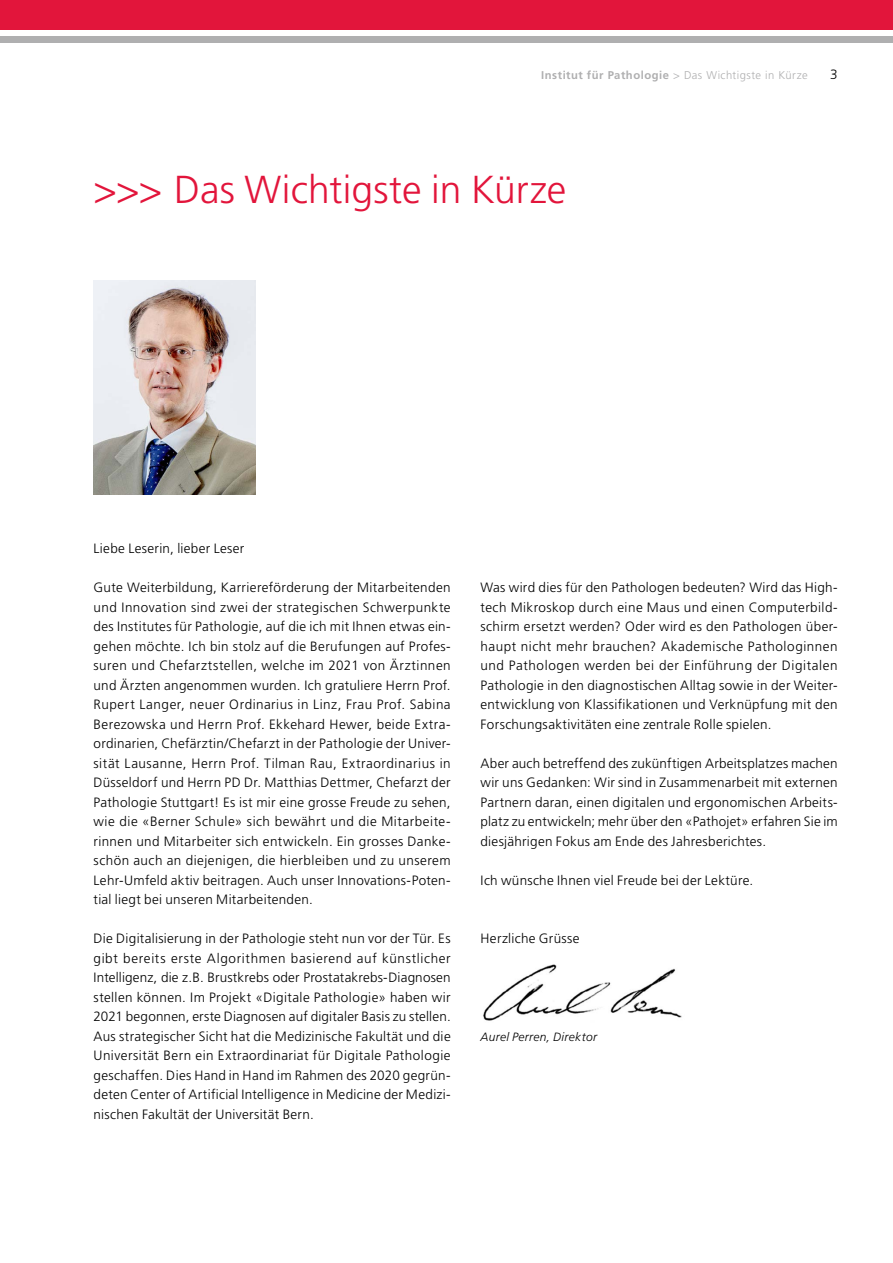
<style>
.page{position:relative;width:893px;height:1263px;background:#fff}
.page>*{position:absolute;margin:0;border:0;box-sizing:border-box;transform-origin:0 0}
.Haupttitel{font:300 39px "Frutiger";color:#e2153b}
._5__Grundtext_9pt{font:300 13.5px/19.5px "Frutiger";letter-spacing:.02em;color:#000;text-align:justify}
._5__Grundtext_9pt-2{font:italic 300 12px "Frutiger";letter-spacing:.03em;color:#000}
.t1{font:700 11.25px "Frutiger";letter-spacing:.045em;color:#afafb0}
.s1{font-weight:300}
</style>
<div class="page">
<div style="left:0;top:0;width:893px;height:30px;background:#e2153b"></div>
<div style="left:0;top:36px;width:893px;height:7px;background:#afafb0"></div>
<img style="left:483px;top:964px;width:199px;height:57px">
<img style="left:94px;top:281px;width:161px;height:214px">
<p class="t1" style="left:541px;top:68px;width:268px">Institut für Pathologie <span class="s1">&gt; Das Wichtigste in Kürze</span></p>
<p class="_5__Grundtext_9pt" style="left:830px;top:64px;width:9px">3</p>
<p class="Haupttitel" style="left:94px;top:167px;width:474px">&gt;&gt;&gt; Das Wichtigste in Kürze</p>
<p class="_5__Grundtext_9pt" style="left:94px;top:539px;width:152px">Liebe Leserin, lieber Leser</p>
<p class="_5__Grundtext_9pt" style="left:94px;top:578px;width:359px">Gute Weiterbildung, Karriereförderung der Mitarbeitenden und Innovation sind zwei der strategischen Schwerpunkte des Institutes für Pathologie, auf die ich mit Ihnen etwas ein&shy;gehen möchte. Ich bin stolz auf die Berufungen auf Profes&shy;suren und Chefarztstellen, welche im 2021 von Ärztinnen und Ärzten angenommen wurden. Ich gratuliere Herrn Prof.<br>Rupert Langer, neuer Ordinarius in Linz, Frau Prof. Sabina Berezowska und Herrn Prof. Ekkehard Hewer, beide Extra&shy;ordinarien, Chefärztin/Chefarzt in der Pathologie der Univer&shy;sität Lausanne, Herrn Prof. Tilman Rau, Extraordinarius in Düsseldorf und Herrn PD Dr. Matthias Dettmer, Chefarzt der Pathologie Stuttgart! Es ist mir eine grosse Freude zu sehen, wie die «Berner Schule» sich bewährt und die Mitarbeite&shy;rinnen und Mitarbeiter sich entwickeln. Ein grosses Danke&shy;schön auch an diejenigen, die hierbleiben und zu unserem Lehr-Umfeld aktiv beitragen. Auch unser Innovations-Poten&shy;tial liegt bei unseren Mitarbeitenden.</p>
<p class="_5__Grundtext_9pt" style="left:94px;top:929px;width:359px">Die Digitalisierung in der Pathologie steht nun vor der Tür. Es gibt bereits erste Algorithmen basierend auf künstlicher Intelligenz, die z.B. Brustkrebs oder Prostatakrebs-Diagnosen stellen können. Im Projekt «Digitale Pathologie» haben wir 2021 begonnen, erste Diagnosen auf digitaler Basis zu stellen.<br>Aus strategischer Sicht hat die Medizinische Fakultät und die Universität Bern ein Extraordinariat für Digitale Pathologie geschaffen. Dies Hand in Hand im Rahmen des 2020 gegrün&shy;deten Center of Artificial Intelligence in Medicine der Medizi&shy;nischen Fakultät der Universität Bern.</p>
<p class="_5__Grundtext_9pt" style="left:480px;top:578px;width:359px">Was wird dies für den Pathologen bedeuten? Wird das High&shy;tech Mikroskop durch eine Maus und einen Computerbild&shy;schirm ersetzt werden? Oder wird es den Pathologen über&shy;haupt nicht mehr brauchen? Akademische Pathologinnen und Pathologen werden bei der Einführung der Digitalen Pathologie in den diagnostischen Alltag sowie in der Weiter&shy;entwicklung von Klassifikationen und Verknüpfung mit den Forschungsaktivitäten eine zentrale Rolle spielen.</p>
<p class="_5__Grundtext_9pt" style="left:480px;top:753px;width:359px">Aber auch betreffend des zukünftigen Arbeitsplatzes machen wir uns Gedanken: Wir sind in Zusammenarbeit mit externen Partnern daran, einen digitalen und ergonomischen Arbeits&shy;platz zu entwickeln; mehr über den «Pathojet» erfahren Sie im diesjährigen Fokus am Ende des Jahresberichtes.</p>
<p class="_5__Grundtext_9pt" style="left:480px;top:870px;width:274px">Ich wünsche Ihnen viel Freude bei der Lektüre.</p>
<p class="_5__Grundtext_9pt" style="left:480px;top:929px;width:101px">Herzliche Grüsse</p>
<p class="_5__Grundtext_9pt-2" style="left:480px;top:1030px;width:118px">Aurel Perren, Direktor</p>
</div>
